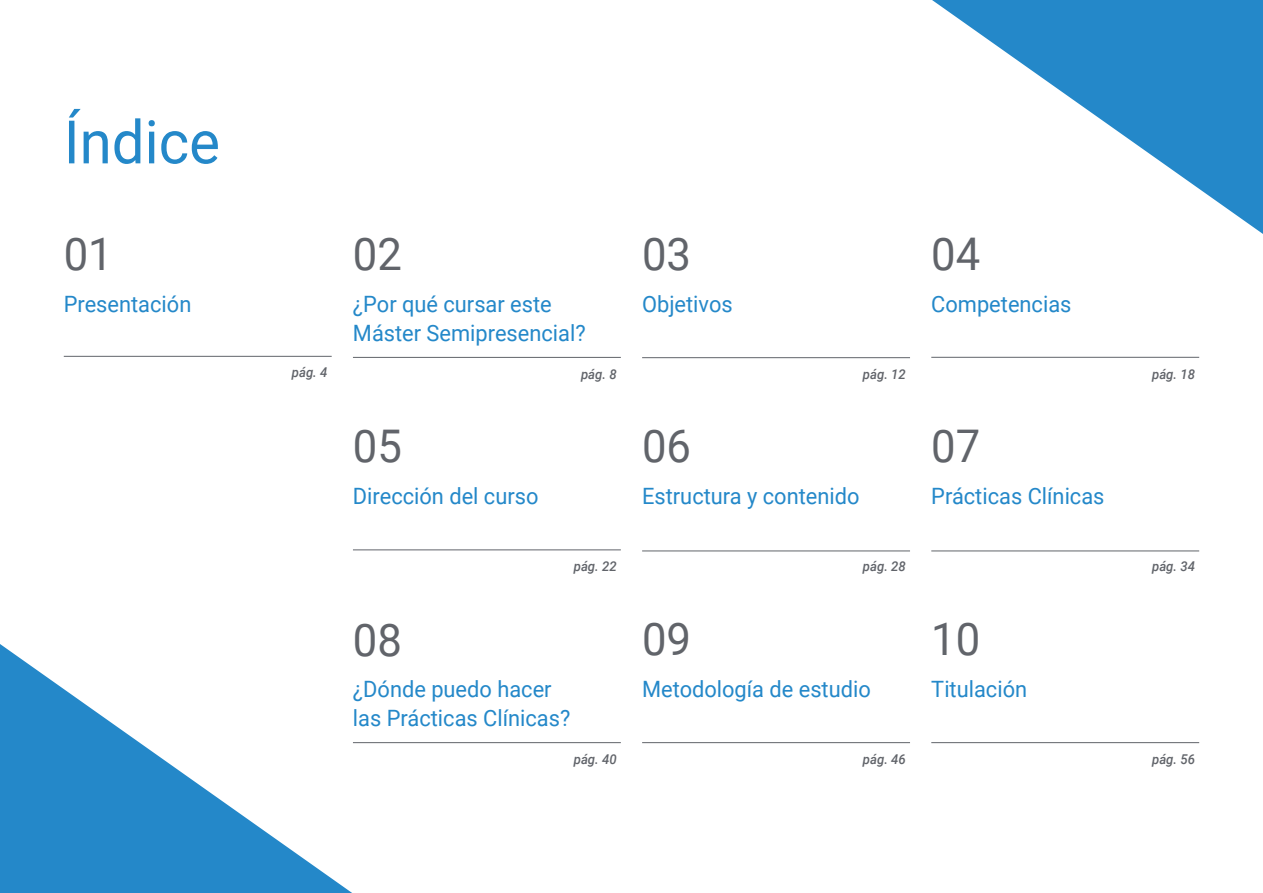
<style>
.page{position:relative;width:1263px;height:893px;background:#fff}
.page>*{position:absolute;margin:0;border:0;box-sizing:border-box;transform-origin:0 0}
.t1{font:60px "Roboto";color:#2488c9}
.t2{font:45px "Roboto";color:#61646a}
.t3{font:22.5px/28.5px "Roboto";color:#2488c9}
.t4{font:italic 500 13.5px "Roboto";color:#61646a}
</style>
<div class="page">
<hr style="left:642px;top:357px;width:268px;height:1px;background:#61646a">
<svg style="left:0;top:644px;width:352px;height:249px"></svg>
<svg style="left:932px;top:0;width:331px;height:234px"></svg>
<hr style="left:931px;top:551px;width:268px;height:1px;background:#61646a">
<hr style="left:931px;top:357px;width:268px;height:1px;background:#61646a">
<hr style="left:642px;top:742px;width:268px;height:1px;background:#61646a">
<hr style="left:931px;top:742px;width:268px;height:1px;background:#61646a">
<hr style="left:642px;top:551px;width:268px;height:1px;background:#61646a">
<hr style="left:353px;top:549px;width:268px;height:1px;background:#61646a">
<hr style="left:353px;top:742px;width:268px;height:1px;background:#61646a">
<hr style="left:353px;top:357px;width:268px;height:1px;background:#61646a">
<hr style="left:64px;top:356px;width:268px;height:1px;background:#61646a">
<h1 class="t1" style="left:64px;top:100px;width:158px">Índice</h1>
<h2 class="t2" style="left:64px;top:222px;width:51px">01</h2>
<h2 class="t2" style="left:642px;top:222px;width:51px">03</h2>
<h2 class="t2" style="left:353px;top:222px;width:51px">02</h2>
<p class="t3" style="left:353px;top:289px;width:234px">¿Por qué cursar este<br>Máster Semipresencial?</p>
<p class="t3" style="left:64px;top:289px;width:129px">Presentación</p>
<p class="t3" style="left:642px;top:289px;width:92px">Objetivos</p>
<p class="t4" style="left:292px;top:363px;width:37px">pág. 4</p>
<p class="t4" style="left:581px;top:364px;width:37px">pág. 8</p>
<h2 class="t2" style="left:353px;top:415px;width:51px">05</h2>
<h2 class="t2" style="left:642px;top:415px;width:51px">06</h2>
<p class="t4" style="left:863px;top:365px;width:44px">pág. 12</p>
<p class="t3" style="left:353px;top:481px;width:187px">Dirección del curso</p>
<p class="t3" style="left:642px;top:481px;width:219px">Estructura y contenido</p>
<p class="t4" style="left:574px;top:557px;width:44px">pág. 22</p>
<p class="t4" style="left:863px;top:557px;width:44px">pág. 28</p>
<h2 class="t2" style="left:931px;top:222px;width:51px">04</h2>
<p class="t3" style="left:931px;top:289px;width:142px">Competencias</p>
<h2 class="t2" style="left:931px;top:415px;width:51px">07</h2>
<p class="t3" style="left:931px;top:481px;width:175px">Prácticas Clínicas</p>
<h2 class="t2" style="left:353px;top:608px;width:51px">08</h2>
<p class="t3" style="left:353px;top:674px;width:219px">¿Dónde puedo hacer las Prácticas Clínicas?</p>
<h2 class="t2" style="left:642px;top:608px;width:51px">09</h2>
<h2 class="t2" style="left:931px;top:608px;width:51px">10</h2>
<p class="t3" style="left:642px;top:674px;width:230px">Metodología de estudio</p>
<p class="t3" style="left:931px;top:674px;width:97px">Titulación</p>
<p class="t4" style="left:1152px;top:365px;width:44px">pág. 18</p>
<p class="t4" style="left:1152px;top:557px;width:44px">pág. 34</p>
<p class="t4" style="left:574px;top:749px;width:44px">pág. 40</p>
<p class="t4" style="left:863px;top:749px;width:44px">pág. 46</p>
<p class="t4" style="left:1152px;top:749px;width:44px">pág. 56</p>
</div>
